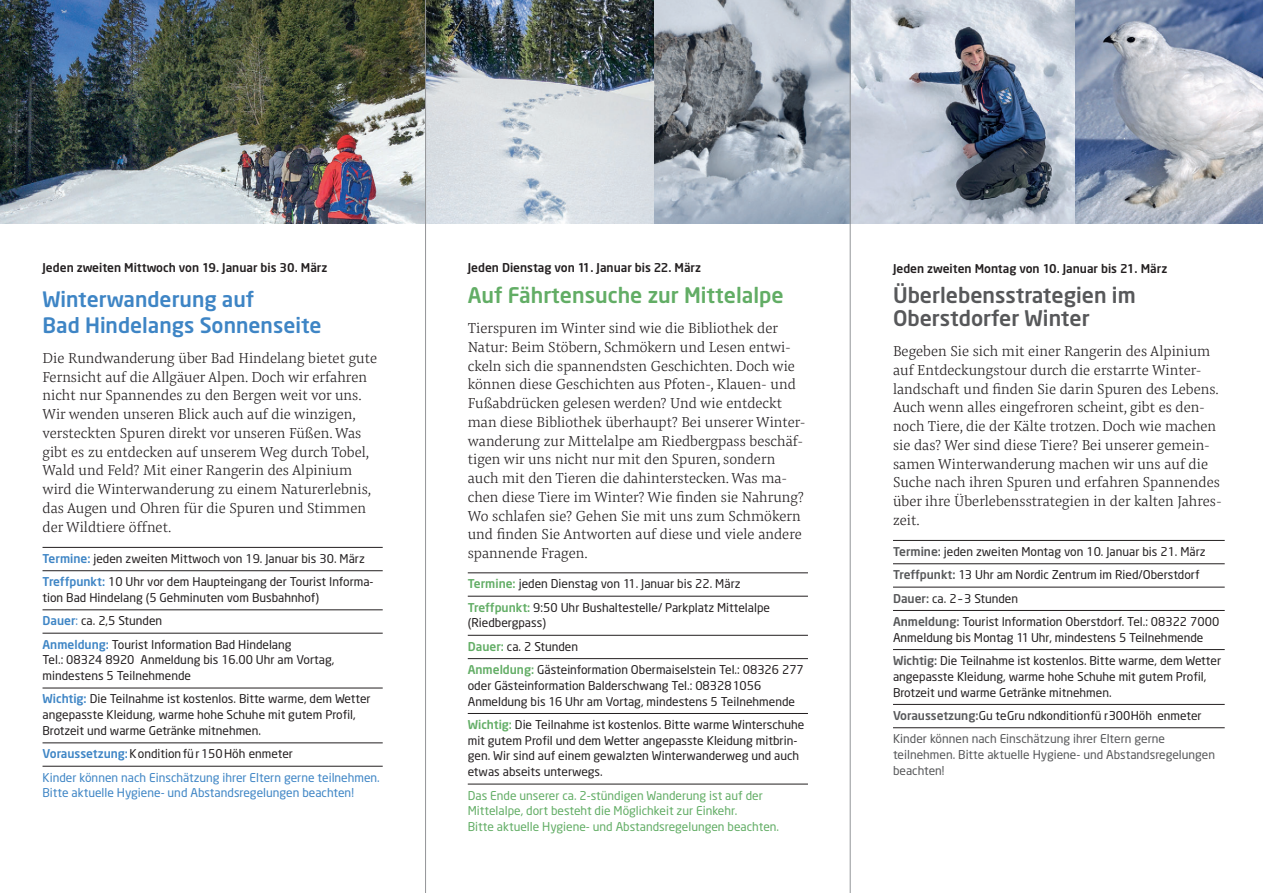
<style>
.page{position:relative;width:1263px;height:893px;background:#fff}
.page>*{position:absolute;margin:0;border:0;box-sizing:border-box;transform-origin:0 0}
.t1{font:500 21.3px/22.8px "Neo Sans";color:#57585a}
.t2{font:500 21.3px "Neo Sans";color:#62ad65}
.t3{font:500 21px/26.2px "Neo Sans";color:#3e85c5}
.t4{font:300 15px/18.8px "Pensum Pro";color:#231f20}
.t5{font:12px/23.4px "Neo Sans";color:#231f20}
.t6{font:12px/23.4px "Neo Sans";color:#57585a}
.t7{font:12px/23.4px "Neo Sans";color:#3e85c5}
.t8{font:12px/15.8px "Neo Sans";color:#62ad65}
.t9{font:500 12px "Neo Sans";color:#231f20}
.s1{font-weight:500;color:#3e85c5}
.s2{color:#3e85c5}
.s3{font-weight:500}
.s4{color:#231f20}
.s5{font-weight:500;color:#62ad65}
.s6{font-weight:500;color:#57585a}
</style>
<div class="page">
<img style="left:690px;top:0;width:573px;height:223px">
<img style="left:0;top:0;width:690px;height:223px">
<hr style="left:43px;top:547px;width:340px;height:1px;background:#231f20">
<hr style="left:43px;top:570px;width:340px;height:1px;background:#231f20">
<hr style="left:43px;top:609px;width:340px;height:1px;background:#231f20">
<hr style="left:43px;top:633px;width:340px;height:1px;background:#231f20">
<hr style="left:43px;top:688px;width:340px;height:1px;background:#231f20">
<hr style="left:43px;top:743px;width:340px;height:1px;background:#231f20">
<hr style="left:43px;top:766px;width:340px;height:1px;background:#231f20">
<hr style="left:468px;top:572px;width:340px;height:1px;background:#231f20">
<hr style="left:468px;top:596px;width:340px;height:1px;background:#231f20">
<hr style="left:468px;top:635px;width:340px;height:1px;background:#231f20">
<hr style="left:468px;top:658px;width:340px;height:1px;background:#231f20">
<hr style="left:468px;top:713px;width:340px;height:1px;background:#231f20">
<hr style="left:468px;top:784px;width:340px;height:1px;background:#231f20">
<hr style="left:893px;top:540px;width:332px;height:1px;background:#231f20">
<hr style="left:893px;top:563px;width:332px;height:1px;background:#231f20">
<hr style="left:893px;top:587px;width:332px;height:1px;background:#231f20">
<hr style="left:893px;top:610px;width:332px;height:1px;background:#231f20">
<hr style="left:893px;top:649px;width:332px;height:1px;background:#231f20">
<hr style="left:893px;top:704px;width:332px;height:1px;background:#231f20">
<hr style="left:893px;top:727px;width:332px;height:1px;background:#231f20">
<hr style="left:425px;top:0;width:1px;height:893px;background:#939598">
<hr style="left:850px;top:0;width:1px;height:893px;background:#939598">
<p class="t9" style="left:43px;top:260px;width:286px">Jeden zweiten Mittwoch von 19. Januar bis 30. März</p>
<h2 class="t3" style="left:43px;top:285px;width:281px">Winterwanderung auf<br>Bad Hindelangs Sonnenseite</h2>
<p class="t4" style="left:43px;top:348px;width:336px">Die Rundwanderung über Bad Hindelang bietet gute Fernsicht auf die Allgäuer Alpen. Doch wir erfahren nicht nur Spannendes zu den Bergen weit vor uns.<br>Wir wenden unseren Blick auch auf die winzigen, versteckten Spuren direkt vor unseren Füßen. Was gibt es zu entdecken auf unserem Weg durch Tobel, Wald und Feld? Mit einer Rangerin des Alpinium wird die Winterwanderung zu einem Naturerlebnis, das Augen und Ohren für die Spuren und Stimmen der Wildtiere öffnet.</p>
<p class="t5" style="left:43px;top:547px;width:333px"><span class="s1">Termine:</span> jeden zweiten Mittwoch von 19. Januar bis 30. März<br><span class="s1">Treffpunkt:</span> 10 Uhr vor dem Haupteingang der Tourist Informa-</p>
<p class="t5" style="left:43px;top:586px;width:278px">tion Bad Hindelang (5 Gehminuten vom Busbahnhof)<br><span class="s1">Dauer</span><span class="s2">:</span> ca. 2,5 Stunden<br><span class="s1">Anmeldung:</span> Tourist Information Bad Hindelang</p>
<p class="t5" style="left:43px;top:652px;width:293px;line-height:15.8px">Tel.: 08324 8920 Anmeldung bis 16.00 Uhr am Vortag, mindestens 5 Teilnehmende</p>
<p class="t5" style="left:43px;top:691px;width:330px;line-height:15.8px"><span class="s1">Wichtig:</span> Die Teilnahme ist kostenlos. Bitte warme, dem Wetter angepasste Kleidung, warme hohe Schuhe mit gutem Profil,<br>Brotzeit und warme Getränke mitnehmen.</p>
<p class="t7" style="left:43px;top:742px;width:339px"><span class="s3">Voraussetzung:</span> <span class="s4">Kondition fü r 150 Höh enmeter<br></span>Kinder können nach Einschätzung ihrer Eltern gerne teilnehmen.</p>
<p class="t7" style="left:43px;top:781px;width:313px">Bitte aktuelle Hygiene- und Abstandsregelungen beachten!</p>
<p class="t9" style="left:468px;top:260px;width:235px">Jeden Dienstag von 11. Januar bis 22. März</p>
<h1 class="t2" style="left:468px;top:282px;width:317px">Auf Fährtensuche zur Mittelalpe</h1>
<p class="t4" style="left:468px;top:319px;width:339px">Tierspuren im Winter sind wie die Bibliothek der Natur: Beim Stöbern, Schmökern und Lesen entwi&shy;ckeln sich die spannendsten Geschichten. Doch wie können diese Geschichten aus Pfoten-, Klauen- und Fußabdrücken gelesen werden? Und wie entdeckt man diese Bibliothek überhaupt? Bei unserer Winter&shy;wanderung zur Mittelalpe am Riedbergpass beschäf&shy;tigen wir uns nicht nur mit den Spuren, sondern auch mit den Tieren die dahinterstecken. Was ma&shy;chen diese Tiere im Winter? Wie finden sie Nahrung?<br>Wo schlafen sie? Gehen Sie mit uns zum Schmökern und finden Sie Antworten auf diese und viele andere spannende Fragen.</p>
<p class="t5" style="left:468px;top:572px;width:304px"><span class="s5">Termine:</span> jeden Dienstag von 11. Januar bis 22. März<br><span class="s5">Treffpunkt:</span> 9:50 Uhr Bushaltestelle/ Parkplatz Mittelalpe</p>
<p class="t5" style="left:468px;top:611px;width:338px">(Riedbergpass)<br><span class="s5">Dauer:</span> ca. 2 Stunden<br><span class="s5">Anmeldung:</span> Gästeinformation Obermaiselstein Tel.: 08326 277</p>
<p class="t5" style="left:468px;top:677px;width:329px;line-height:15.8px">oder Gästeinformation Balderschwang Tel.: 083281056<br>Anmeldung bis 16 Uhr am Vortag, mindestens 5 Teilnehmende</p>
<p class="t5" style="left:468px;top:716px;width:338px;line-height:15.8px"><span class="s5">Wichtig:</span> Die Teilnahme ist kostenlos. Bitte warme Winterschuhe mit gutem Profil und dem Wetter angepasste Kleidung mitbrin&shy;gen. Wir sind auf einem gewalzten Winterwanderweg und auch etwas abseits unterwegs.</p>
<p class="t8" style="left:468px;top:787px;width:313px">Das Ende unserer ca. 2-stündigen Wanderung ist auf der<br>Mittelalpe, dort besteht die Möglichkeit zur Einkehr.<br>Bitte aktuelle Hygiene- und Abstandsregelungen beachten.</p>
<p class="t9" style="left:893px;top:261px;width:276px">Jeden zweiten Montag von 10. Januar bis 21. März</p>
<h1 class="t1" style="left:893px;top:284px;width:244px">Überlebensstrategien im<br>Oberstdorfer Winter</h1>
<p class="t4" style="left:893px;top:342px;width:330px">Begeben Sie sich mit einer Rangerin des Alpinium auf Entdeckungstour durch die erstarrte Winter&shy;landschaft und finden Sie darin Spuren des Lebens.<br>Auch wenn alles eingefroren scheint, gibt es den&shy;noch Tiere, die der Kälte trotzen. Doch wie machen sie das? Wer sind diese Tiere? Bei unserer gemein&shy;samen Winterwanderung machen wir uns auf die Suche nach ihren Spuren und erfahren Spannendes über ihre Überlebensstrategien in der kalten Jahres&shy;zeit.</p>
<p class="t5" style="left:893px;top:540px;width:328px"><span class="s6">Termine:</span> jeden zweiten Montag von 10. Januar bis 21. März <span class="s6">Treffpunkt:</span> 13 Uhr am Nordic Zentrum im Ried/Oberstdorf <span class="s6">Dauer:</span> ca. 2–3 Stunden<br><span class="s6">Anmeldung:</span> Tourist Information Oberstdorf. Tel.: 08322 7000</p>
<p class="t5" style="left:893px;top:625px;width:330px">Anmeldung bis Montag 11 Uhr, mindestens 5 Teilnehmende<br><span class="s6">Wichtig:</span> Die Teilnahme ist kostenlos. Bitte warme, dem Wetter</p>
<p class="t5" style="left:893px;top:668px;width:315px;line-height:15.8px">angepasste Kleidung, warme hohe Schuhe mit gutem Profil,<br>Brotzeit und warme Getränke mitnehmen.</p>
<p class="t6" style="left:893px;top:704px;width:310px"><span class="s3">Voraussetzung:</span> <span class="s4">Gu te Gru ndkondition fü r 300 Höh enmeter<br></span>Kinder können nach Einschätzung ihrer Eltern gerne</p>
<p class="t6" style="left:893px;top:746px;width:324px;line-height:15.8px">teilnehmen. Bitte aktuelle Hygiene- und Abstandsregelungen beachten!</p>
</div>
